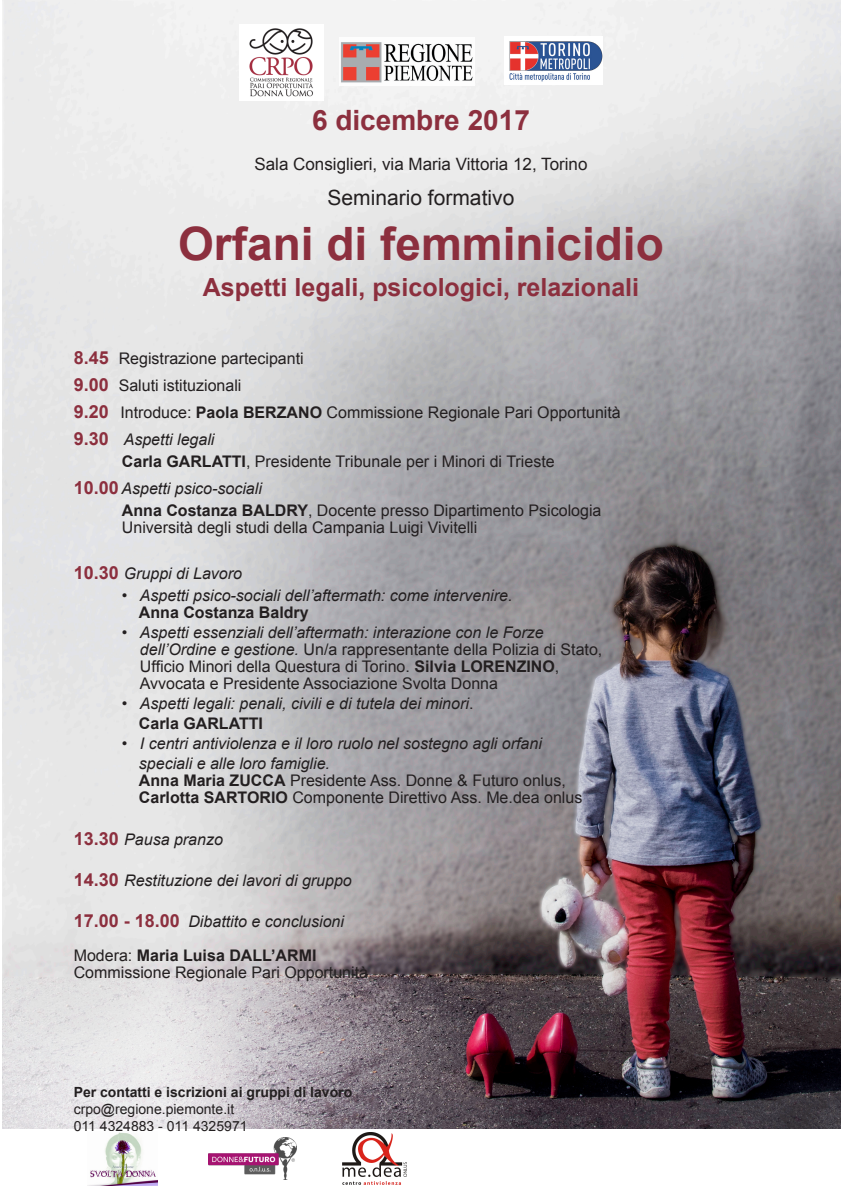
<style>
.page{position:relative;width:842px;height:1191px;background:#fff}
.page>*{position:absolute;margin:0;border:0;box-sizing:border-box;transform-origin:0 0}
.t1{font:700 46px "Arial";color:#8c2f3e}
.t2{font:700 28px "Arial";color:#8c2f3e}
.t3{font:700 25px "Arial";color:#8c2f3e}
.t4{font:21px "Arial";color:#231f20}
.t5{font:17px "Arial";color:#231f20}
.t6{font:16px/17px "Arial";color:#231f20}
.t7{font:italic 16px "Arial";color:#231f20}
.t8{font:700 16px "Arial";color:#231f20}
.t9{font:14px "Arial";color:#231f20}
.t10{font:700 14px "Arial";color:#231f20}
.s1{font-weight:700;font-size:18px;color:#8c2f3e}
.s2{font-weight:700}
.s3{font-weight:700;font-style:normal;font-size:18px;color:#8c2f3e}
.s4{font-style:italic}
.s5{font-style:normal}
.s6{font-weight:400}
</style>
<div class="page">
<img style="left:2px;top:1px;width:838px;height:1127px">
<img style="left:239px;top:24px;width:85px;height:77px">
<img style="left:209px;top:1137px;width:87px;height:42px">
<img style="left:342px;top:1132px;width:65px;height:52px">
<img style="left:339px;top:37px;width:135px;height:49px">
<img style="left:90px;top:1132px;width:67px;height:53px">
<img style="left:505px;top:36px;width:98px;height:49px">
<p class="t2" style="left:312px;top:101px;width:219px">6 dicembre 2017</p>
<p class="t5" style="left:254px;top:153px;width:334px">Sala Consiglieri, via Maria Vittoria 12, Torino</p>
<p class="t4" style="left:328px;top:184px;width:188px">Seminario formativo</p>
<p class="t1" style="left:178px;top:214px;width:487px">Orfani di femminicidio</p>
<p class="t3" style="left:203px;top:271px;width:438px">Aspetti legali, psicologici, relazionali</p>
<p class="t6" style="left:74px;top:350px;width:231px"><span class="s1">8.45</span> Registrazione partecipanti</p>
<p class="t6" style="left:74px;top:377px;width:169px"><span class="s1">9.00</span> Saluti istituzionali</p>
<p class="t6" style="left:74px;top:404px;width:549px"><span class="s1">9.20</span> Introduce: <span class="s2">Paola BERZANO</span> Commissione Regionale Pari Opportunità</p>
<p class="t7" style="left:74px;top:429px;width:142px"><span class="s3">9.30</span> Aspetti legali</p>
<p class="t6" style="left:122px;top:453px;width:434px"><span class="s2">Carla GARLATTI</span>, Presidente Tribunale per i Minori di Trieste</p>
<p class="t7" style="left:74px;top:478px;width:190px"><span class="s3">10.00</span> Aspetti psico-sociali</p>
<p class="t6" style="left:122px;top:502px;width:481px"><span class="s2">Anna Costanza BALDRY</span>, Docente presso Dipartimento Psicologia</p>
<p class="t6" style="left:122px;top:519px;width:357px">Università degli studi della Campania Luigi Vivitelli</p>
<p class="t7" style="left:74px;top:563px;width:170px"><span class="s3">10.30</span> Gruppi di Lavoro</p>
<p class="t7" style="left:122px;top:585px;width:392px">• Aspetti psico-sociali dell’aftermath: come intervenire.</p>
<p class="t8" style="left:139px;top:602px;width:171px">Anna Costanza Baldry</p>
<p class="t6" style="left:140px;top:624px;width:464px;text-indent:-18px"><span class="s4">• Aspetti essenziali dell’aftermath: interazione con le Forze dell’Ordine e gestione.</span> Un/a rappresentante della Polizia di Stato, Ufficio Minori della Questura di Torino. <span class="s2">Silvia LORENZINO</span>, Avvocata e Presidente Associazione Svolta Donna</p>
<p class="t7" style="left:122px;top:693px;width:353px">• Aspetti legali: penali, civili e di tutela dei minori<span class="s5">.</span></p>
<p class="t8" style="left:139px;top:713px;width:126px">Carla GARLATTI</p>
<p class="t7" style="left:122px;top:733px;width:421px">• I centri antiviolenza e il loro ruolo nel sostegno agli orfani</p>
<p class="t7" style="left:139px;top:753px;width:193px">speciali e alle loro famiglie.</p>
<p class="t6" style="left:139px;top:772px;width:428px"><span class="s2">Anna Maria ZUCCA</span> Presidente Ass. Donne &amp; Futuro onlus,</p>
<p class="t6" style="left:139px;top:789px;width:445px"><span class="s2">Carlotta SARTORIO</span> Componente Direttivo Ass. Me.dea onlus</p>
<p class="t7" style="left:74px;top:828px;width:151px"><span class="s3">13.30</span> Pausa pranzo</p>
<p class="t7" style="left:74px;top:870px;width:280px"><span class="s3">14.30</span> Restituzione dei lavori di gruppo</p>
<p class="t7" style="left:74px;top:911px;width:272px"><span class="s3">17.00 - 18.00</span> Dibattito e conclusioni</p>
<p class="t8" style="left:74px;top:945px;width:244px"><span class="s6">Modera:</span> Maria Luisa DALL’ARMI</p>
<p class="t6" style="left:74px;top:964px;width:296px">Commissione Regionale Pari Opportunità</p>
<p class="t10" style="left:74px;top:1083px;width:280px">Per contatti e iscrizioni ai gruppi di lavoro</p>
<p class="t9" style="left:74px;top:1100px;width:162px">crpo@regione.piemonte.it</p>
<p class="t9" style="left:74px;top:1117px;width:175px">011 4324883 - 011 4325971</p>
</div>
